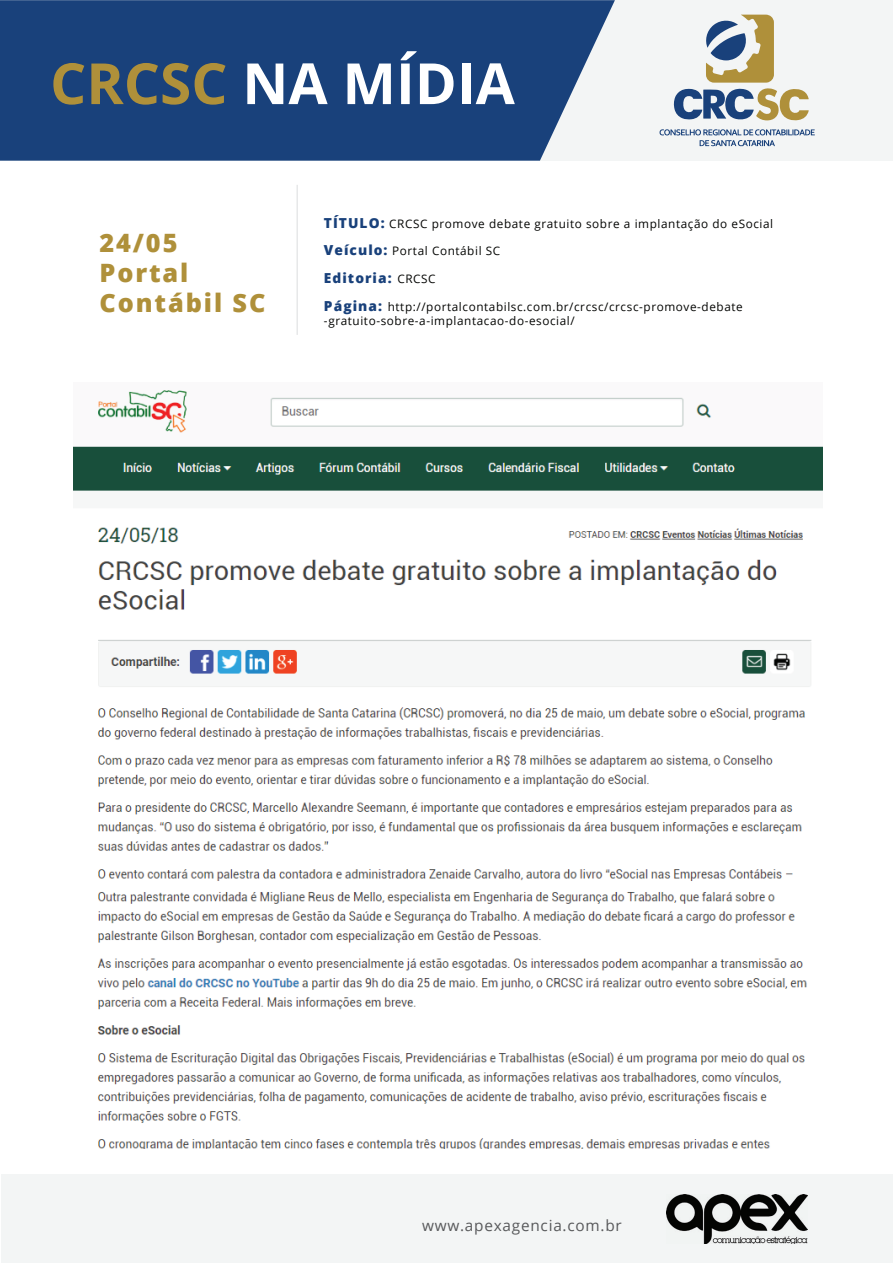
<style>
.page{position:relative;width:893px;height:1263px;background:#fff}
.page>*{position:absolute;margin:0;border:0;box-sizing:border-box;transform-origin:0 0}
.t1{font:700 56.85px "Open Sans";color:#fff}
.t2{font:800 25.35px/30.3px "Open Sans";letter-spacing:.075em;color:#af903a}
.t3{font:15.3px "Open Sans";letter-spacing:.05em;color:#58595b}
.t4{font:800 13.8px "Open Sans";letter-spacing:.075em;color:#19417b}
.t5{font:11.7px/14.1px "Open Sans";letter-spacing:.05em;color:#040503}
.s1{color:#af903a}
.s2{font-weight:800;font-size:13.8px;color:#19417b}
.s3{font-weight:400;font-size:11.7px;color:#040503}
</style>
<div class="page">
<hr style="left:296px;top:185px;width:2px;height:150px;background:#e7e8e9">
<div style="left:0;top:0;width:893px;height:161px;background:#f3f5f5"></div>
<svg style="left:0;top:0;width:615px;height:161px;background:#264c82"></svg>
<svg style="left:673px;top:15px;width:136px;height:106px"></svg>
<svg style="left:659px;top:129px;width:156px;height:17px"></svg>
<div style="left:2px;top:1175px;width:891px;height:88px;background:#f3f5f5"></div>
<img style="left:667px;top:1194px;width:140px;height:50px">
<img style="left:73px;top:390px;width:750px;height:758px">
<h1 class="t1" style="left:50px;top:43px;width:466px"><span class="s1">CRCSC</span> NA MÍDIA</h1>
<h2 class="t2" style="left:99px;top:226px;width:167px">24/05<br>Portal<br>Contábil SC</h2>
<p class="t5" style="left:324px;top:216px;width:451px"><span class="s2">TÍTULO:</span> CRCSC promove debate gratuito sobre a implantação do eSocial</p>
<p class="t5" style="left:324px;top:244px;width:178px"><span class="s2">Veículo:</span> Portal Contábil SC</p>
<p class="t4" style="left:324px;top:267px;width:113px">Editoria: <span class="s3">CRCSC</span></p>
<p class="t5" style="left:324px;top:300px;width:420px"><span class="s2">Página:</span> http://portalcontabilsc.com.br/crcsc/crcsc-promove-debate -gratuito-sobre-a-implantacao-do-esocial/</p>
<h3 class="t3" style="left:422px;top:1215px;width:201px">www.apexagencia.com.br</h3>
</div>
